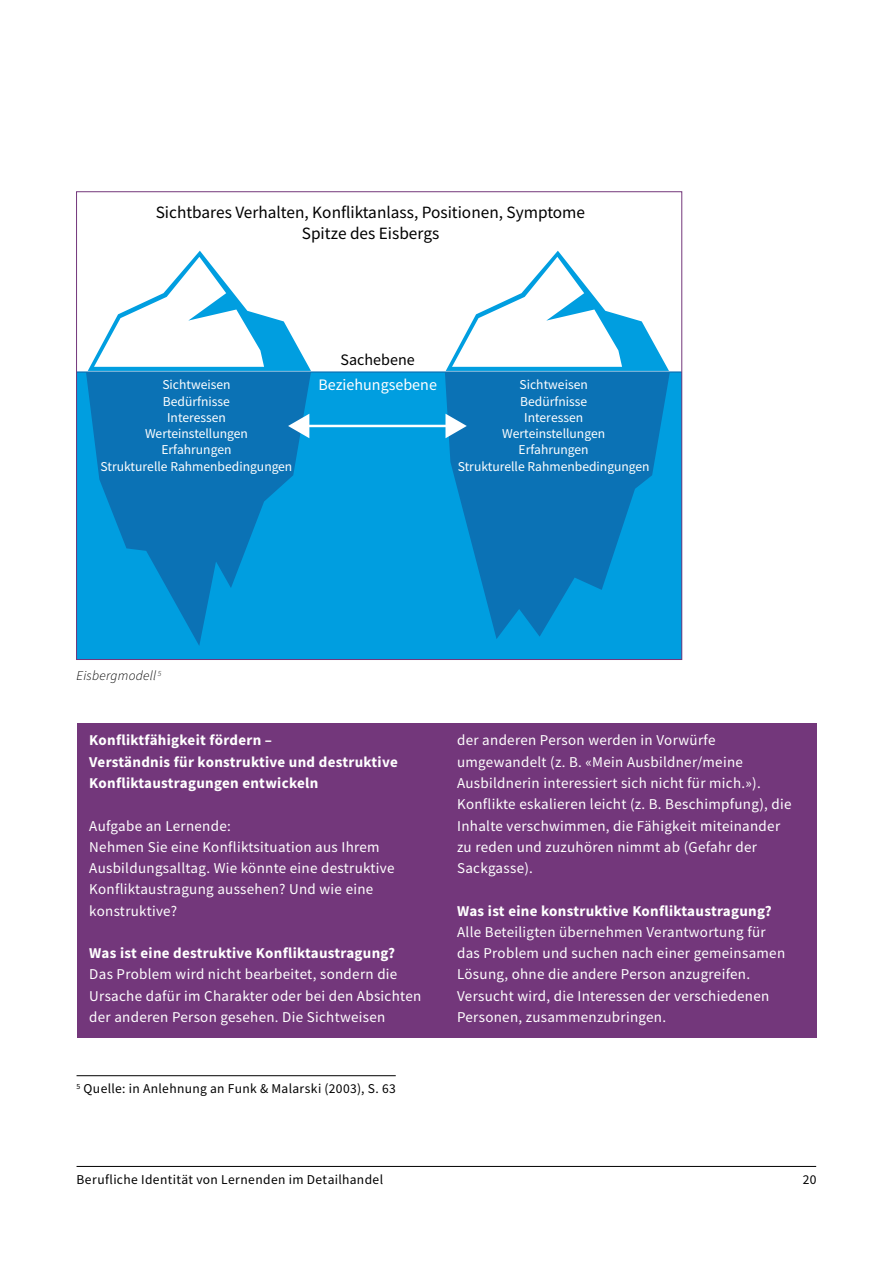
<style>
.page{position:relative;width:893px;height:1263px;background:#fff}
.page>*{position:absolute;margin:0;border:0;box-sizing:border-box;transform-origin:0 0}
.t1{font:17.25px/20.7px "Source Sans Pro";color:#000;text-align:center}
.t2{font:16.05px "Source Sans Pro";color:#fff}
.t3{font:16.05px "Source Sans Pro";color:#000}
.t4{font:15px/21.3px "Source Sans Pro";letter-spacing:.02em;color:#fff}
.t5{font:700 15px/21.3px "Source Sans Pro";letter-spacing:.02em;color:#fff}
.t6{font:13.5px/16.2px "Source Sans Pro";color:#fff;text-align:center}
.t7{font:13.5px "Source Sans Pro";letter-spacing:.025em;color:#000}
.t8{font:italic 300 13.5px "Source Sans Pro";letter-spacing:.02em;color:#000}
</style>
<div class="page">
<hr style="left:77px;top:1166px;width:739px;height:1px;background:#000">
<div style="left:77px;top:723px;width:739px;height:314px;background:#73377b"></div>
<div style="left:76px;top:372px;width:606px;height:287px;background:#009ee0"></div>
<svg style="left:88px;top:251px;width:223px;height:120px"></svg>
<svg style="left:446px;top:251px;width:223px;height:120px"></svg>
<svg style="left:86px;top:373px;width:225px;height:273px;fill:#0b72b5"></svg>
<svg style="left:445px;top:373px;width:225px;height:266px;fill:#0b72b5"></svg>
<hr style="left:76px;top:371px;width:606px;height:2px;background:#0b72b5">
<hr style="left:306px;top:425px;width:143px;height:2px;background:#fff">
<svg style="left:288px;top:414px;width:21px;height:24px"></svg>
<svg style="left:445px;top:414px;width:22px;height:24px"></svg>
<hr style="left:77px;top:1075px;width:319px;height:1px;background:#000">
<p class="t1" style="left:156px;top:202px;width:431px">Sichtbares Verhalten, Konfliktanlass, Positionen, Symptome<br>Spitze des Eisbergs</p>
<p class="t6" style="left:101px;top:377px;width:193px">Sichtweisen<br>Bedürfnisse<br>Interessen<br>Werteinstellungen<br>Erfahrungen<br>Strukturelle Rahmenbedingungen</p>
<p class="t3" style="left:341px;top:350px;width:76px">Sachebene</p>
<p class="t2" style="left:318px;top:374px;width:120px">Beziehungsebene</p>
<p class="t6" style="left:458px;top:377px;width:193px">Sichtweisen<br>Bedürfnisse<br>Interessen<br>Werteinstellungen<br>Erfahrungen<br>Strukturelle Rahmenbedingungen</p>
<p class="t8" style="left:77px;top:668px;width:87px">Eisbergmodell <sup>5</sup></p>
<p class="t5" style="left:89px;top:730px;width:310px">Konfliktfähigkeit fördern –<br>Verständnis für konstruktive und destruktive<br>Konfliktaustragungen entwickeln</p>
<p class="t4" style="left:89px;top:815px;width:307px">Aufgabe an Lernende:<br>Nehmen Sie eine Konfliktsituation aus Ihrem Ausbildungsalltag. Wie könnte eine destruktive Konfliktaustragung aussehen? Und wie eine konstruktive?</p>
<p class="t5" style="left:89px;top:942px;width:307px">Was ist eine destruktive Konfliktaustragung?</p>
<p class="t4" style="left:89px;top:963px;width:333px">Das Problem wird nicht bearbeitet, sondern die<br>Ursache dafür im Charakter oder bei den Absichten der anderen Person gesehen. Die Sichtweisen</p>
<p class="t7" style="left:77px;top:1080px;width:321px"><sup>5</sup> Quelle: in Anlehnung an Funk &amp; Malarski (2003), S. 63</p>
<p class="t4" style="left:457px;top:730px;width:336px">der anderen Person werden in Vorwürfe umgewandelt (z. B. «Mein Ausbildner/meine Ausbildnerin interessiert sich nicht für mich.»).<br>Konflikte eskalieren leicht (z. B. Beschimpfung), die Inhalte verschwimmen, die Fähigkeit miteinander zu reden und zuzuhören nimmt ab (Gefahr der Sackgasse).</p>
<p class="t5" style="left:457px;top:900px;width:316px">Was ist eine konstruktive Konfliktaustragung?</p>
<p class="t4" style="left:457px;top:921px;width:330px">Alle Beteiligten übernehmen Verantwortung für das Problem und suchen nach einer gemeinsamen Lösung, ohne die andere Person anzugreifen.<br>Versucht wird, die Interessen der verschiedenen Personen, zusammenzubringen.</p>
<p class="t7" style="left:77px;top:1171px;width:308px">Berufliche Identität von Lernenden im Detailhandel</p>
<p class="t7" style="left:803px;top:1171px;width:15px">20</p>
</div>
